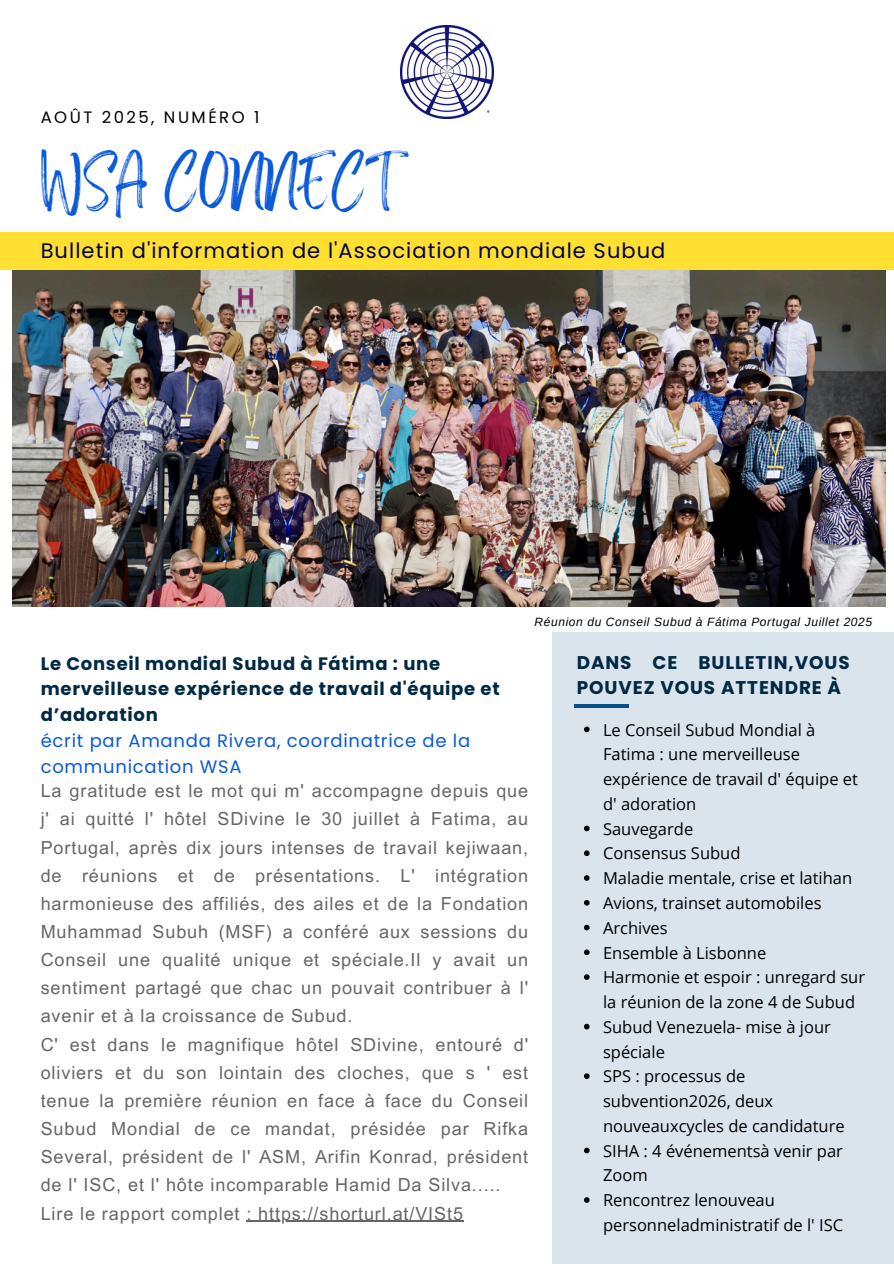
<style>
.page{position:relative;width:894px;height:1264px;background:#fff}
.page>*{position:absolute;margin:0;border:0;box-sizing:border-box;transform-origin:0 0}
.t1{font:39px "Brightwall";color:#0a5ad9}
.t2{font:21px "Poppins";letter-spacing:.05em;color:#010240}
.t3{font:700 18.45px/24.8px "Poppins";letter-spacing:.05em;color:#002944}
.t4{font:18px/28.2px "Arial MT Pro";letter-spacing:.05em;color:#666}
.t5{font:700 18px/26px "Poppins";letter-spacing:.04em;color:#002944}
.t6{font:18px/26px "Poppins";letter-spacing:.04em;color:#0a5ad9}
.t7{font:16.5px/24.8px "Open Sans";color:#000}
.t8{font:16.5px "Poppins";letter-spacing:.15em;color:#000}
.t9{font:italic 12px "Arimo";letter-spacing:.05em;color:#000}
</style>
<div class="page">
<img style="left:13px;top:270px;width:872px;height:336px">
<div style="left:0;top:233px;width:893px;height:37px;background:#ffdf31"></div>
<div style="left:551px;top:632px;width:342px;height:631px;background:#d9e4ed"></div>
<hr style="left:574px;top:704px;width:55px;height:4px;background:#055087">
<hr style="left:246px;top:1220px;width:218px;height:1px;background:#666">
<svg style="left:584px;top:726px;width:5px;height:6px"></svg>
<svg style="left:584px;top:825px;width:5px;height:6px"></svg>
<svg style="left:584px;top:850px;width:5px;height:6px"></svg>
<svg style="left:584px;top:875px;width:5px;height:5px"></svg>
<svg style="left:584px;top:900px;width:5px;height:5px"></svg>
<svg style="left:584px;top:924px;width:5px;height:6px"></svg>
<svg style="left:584px;top:949px;width:5px;height:6px"></svg>
<svg style="left:584px;top:974px;width:5px;height:5px"></svg>
<svg style="left:584px;top:1023px;width:5px;height:6px"></svg>
<svg style="left:584px;top:1073px;width:5px;height:5px"></svg>
<svg style="left:584px;top:1147px;width:5px;height:6px"></svg>
<svg style="left:584px;top:1197px;width:5px;height:5px"></svg>
<img style="left:400px;top:25px;width:93px;height:94px">
<p class="t8" style="left:41px;top:105px;width:220px">AOÛT 2025, NUMÉRO 1</p>
<h1 class="t1" style="left:41px;top:170px;width:354px">WSA CONNECT</h1>
<p class="t2" style="left:41px;top:236px;width:626px">Bulletin d'information de l'Association mondiale Subud</p>
<p class="t9" style="left:534px;top:615px;width:339px">Réunion du Conseil Subud à Fátima Portugal Juillet 2025</p>
<p class="t5" style="left:41px;top:650px;width:460px">Le Conseil mondial Subud à Fátima : une merveilleuse expérience de travail d'équipe et d’adoration</p>
<p class="t6" style="left:41px;top:728px;width:431px">écrit par Amanda Rivera, coordinatrice de la communication WSA</p>
<p class="t4" style="left:41px;top:779px;width:489px">La gratitude est le mot qui m' accompagne depuis que j' ai quitté l' hôtel SDivine le 30 juillet à Fatima, au Portugal, après dix jours intenses de travail kejiwaan, de réunions et de présentations. L' intégration harmonieuse des affiliés, des ailes et de la Fondation Muhammad Subuh (MSF) a conféré aux sessions du Conseil une qualité unique et spéciale.Il y avait un sentiment partagé que chac un pouvait contribuer à l' avenir et à la croissance de Subud.<br>C' est dans le magnifique hôtel SDivine, entouré d' oliviers et du son lointain des cloches, que s ' est tenue la première réunion en face à face du Conseil Subud Mondial de ce mandat, présidée par Rifka Several, président de l' ASM, Arifin Konrad, président de l' ISC, et l' hôte incomparable Hamid Da Silva.....<br>Lire le rapport complet : https://shorturl.at/VISt5</p>
<p class="t3" style="left:576px;top:650px;width:274px">DANS CE BULLETIN,VOUS<br>POUVEZ VOUS ATTENDRE À</p>
<p class="t7" style="left:603px;top:716px;width:263px">Le Conseil Subud Mondial à<br>Fatima : une merveilleuse expérience de travail d' équipe et d' adoration<br>Sauvegarde<br>Consensus Subud<br>Maladie mentale, crise et latihan<br>Avions, trainset automobiles<br>Archives<br>Ensemble à Lisbonne<br>Harmonie et espoir : unregard sur la réunion de la zone 4 de Subud<br>Subud Venezuela- mise à jour spéciale<br>SPS : processus de subvention2026, deux nouveauxcycles de candidature<br>SIHA : 4 événementsà venir par<br>Zoom<br>Rencontrez lenouveau personneladministratif de l' ISC</p>
</div>
